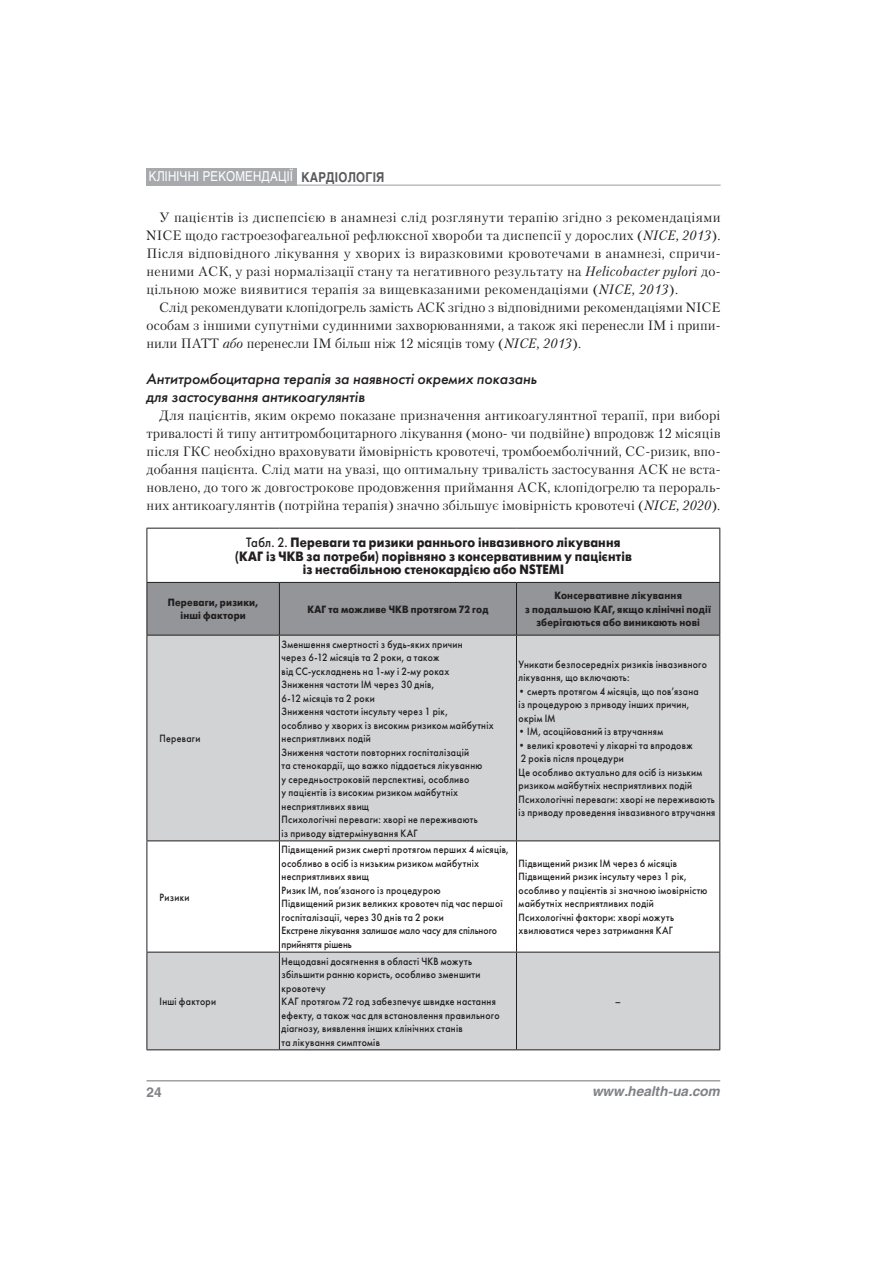
<style>
.page{position:relative;width:893px;height:1263px;background:#fff}
.page>*{position:absolute;margin:0;border:0;box-sizing:border-box;transform-origin:0 0}
.t1{font:italic 15px/18px "Futuris C";color:#231f20}
.t2{font:13.5px/18px "Petersburg C";letter-spacing:.01em;color:#231f20;text-align:justify}
.t3{font:700 13.5px/13.5px "Futuris C";letter-spacing:.015em;color:#231f20;text-align:center;scale:.9 1}
.t4{font:13.5px "Helios";letter-spacing:.02em;color:#fff;scale:.85 1}
.t5{font:italic 700 13.5px "Helios";color:#808285}
.t6{font:700 13.5px "Helios";color:#808285}
.t7{font:10.5px/13.5px "Futuris C";letter-spacing:.03em;color:#231f20;scale:.9 1}
.t8{font:700 10.5px/13.5px "Futuris C";letter-spacing:.02em;color:#231f20;text-align:center;scale:.9 1}
.s1{font-weight:700;color:#58595b}
.s2{font-style:italic}
.s3{font-weight:400}
</style>
<div class="page">
<div style="left:147px;top:168px;width:150px;height:18px;background:#a7a9ac"></div>
<hr style="left:273px;top:185px;width:448px;height:1px;background:#a7a9ac">
<hr style="left:147px;top:1080px;width:573px;height:1px;background:#808285">
<div style="left:147px;top:583px;width:572px;height:52px;background:#939598"></div>
<svg style="left:147px;top:636px;width:572px;height:413px;fill:#d1d3d4"></svg>
<hr style="left:719px;top:529px;width:1px;height:53px;background:#231f20">
<hr style="left:147px;top:528px;width:132px;height:1px;background:#231f20">
<hr style="left:147px;top:529px;width:1px;height:53px;background:#231f20">
<hr style="left:279px;top:528px;width:237px;height:1px;background:#231f20">
<hr style="left:516px;top:528px;width:204px;height:1px;background:#231f20">
<hr style="left:147px;top:841px;width:1px;height:111px;background:#231f20">
<hr style="left:279px;top:841px;width:1px;height:111px;background:#231f20">
<hr style="left:516px;top:841px;width:1px;height:111px;background:#231f20">
<hr style="left:719px;top:841px;width:1px;height:111px;background:#231f20">
<hr style="left:146px;top:582px;width:133px;height:1px;background:#231f20">
<hr style="left:146px;top:583px;width:1px;height:52px;background:#231f20">
<hr style="left:279px;top:582px;width:237px;height:1px;background:#231f20">
<hr style="left:279px;top:583px;width:1px;height:52px;background:#231f20">
<hr style="left:516px;top:582px;width:204px;height:1px;background:#231f20">
<hr style="left:516px;top:583px;width:1px;height:52px;background:#231f20">
<hr style="left:719px;top:583px;width:1px;height:52px;background:#231f20">
<hr style="left:146px;top:635px;width:133px;height:1px;background:#231f20">
<hr style="left:146px;top:636px;width:1px;height:205px;background:#231f20">
<hr style="left:146px;top:841px;width:133px;height:1px;background:#231f20">
<hr style="left:279px;top:635px;width:237px;height:1px;background:#231f20">
<hr style="left:279px;top:636px;width:1px;height:205px;background:#231f20">
<hr style="left:279px;top:841px;width:237px;height:1px;background:#231f20">
<hr style="left:516px;top:635px;width:204px;height:1px;background:#231f20">
<hr style="left:516px;top:636px;width:1px;height:205px;background:#231f20">
<hr style="left:719px;top:636px;width:1px;height:205px;background:#231f20">
<hr style="left:516px;top:841px;width:204px;height:1px;background:#231f20">
<hr style="left:146px;top:952px;width:133px;height:1px;background:#231f20">
<hr style="left:146px;top:953px;width:1px;height:96px;background:#231f20">
<hr style="left:146px;top:1049px;width:133px;height:1px;background:#231f20">
<hr style="left:279px;top:952px;width:237px;height:1px;background:#231f20">
<hr style="left:279px;top:953px;width:1px;height:96px;background:#231f20">
<hr style="left:279px;top:1049px;width:237px;height:1px;background:#231f20">
<hr style="left:516px;top:952px;width:204px;height:1px;background:#231f20">
<hr style="left:516px;top:953px;width:1px;height:96px;background:#231f20">
<hr style="left:719px;top:953px;width:1px;height:96px;background:#231f20">
<hr style="left:516px;top:1049px;width:204px;height:1px;background:#231f20">
<p class="t4" style="left:149px;top:172px;width:279px">КЛІНІЧНІ РЕКОМЕНДАЦІЇ <span class="s1">КАРДІОЛОГІЯ</span></p>
<p class="t2" style="left:147px;top:209px;width:576px;text-indent:13px">У пацієнтів із диспепсією в анамнезі слід розглянути терапію згідно з рекомендаціями NICE щодо гастроезофагеальної рефлюксної хвороби та диспепсії у дорослих (<span class="s2">NICE, 2013</span>).<br>Після відповідного лікування у хворих із виразковими кровотечами в анамнезі, спричи&shy;неними АСК, у разі нормалізації стану та негативного результату на <span class="s2">Helicobacter pylori</span> до&shy;цільною може виявитися терапія за вищевказаними рекомендаціями (<span class="s2">NICE, 2013</span>).</p>
<p class="t2" style="left:147px;top:299px;width:576px;text-indent:13px">Слід рекомендувати клопідогрель замість АСК згідно з відповідними рекомендаціями NICE особам з іншими супутніми судинними захворюваннями, а також які перенесли ІМ і припи&shy;нили ПАТТ <span class="s2">або</span> перенесли ІМ більш ніж 12 місяців тому (<span class="s2">NICE, 2013</span>).</p>
<h1 class="t1" style="left:147px;top:371px;width:392px">Антитромбоцитарна терапія за наявності окремих показань для застосування антикоагулянтів</h1>
<p class="t2" style="left:147px;top:407px;width:576px;text-indent:13px">Для пацієнтів, яким окремо показане призначення антикоагулянтної терапії, при виборі тривалості й типу антитромбоцитарного лікування (моно- чи подвійне) впродовж 12 місяців після ГКС необхідно враховувати ймовірність кровотечі, тромбоемболічний, СС-ризик, впо&shy;добання пацієнта. Слід мати на увазі, що оптимальну тривалість застосування АСК не вста&shy;новлено, до того ж довгострокове продовження прий мання АСК, клопідогрелю та перораль&shy;них антикоагулянтів (потрійна терапія) значно збільшує імовірність кровотечі (<span class="s2">NICE, 2020</span>).</p>
<p class="t3" style="left:235px;top:536px;width:442px"><span class="s3">Табл. 2.</span> Переваги та ризики раннього інвазивного лікування (КАГ із ЧКВ за потреби) порівняно з консервативним у пацієнтів із нестабільною стенокардією або NSTEMI</p>
<p class="t8" style="left:168px;top:596px;width:102px">Переваги, ризики, інші фактори</p>
<p class="t8" style="left:307px;top:602px;width:203px">КАГ та можливе ЧКВ протягом 72 год</p>
<p class="t8" style="left:525px;top:589px;width:208px">Консервативне лікування<br>з подальшою КАГ, якщо клінічні події зберігаються або виникають нові</p>
<p class="t7" style="left:160px;top:733px;width:47px">Переваги</p>
<p class="t7" style="left:160px;top:891px;width:35px">Ризики</p>
<p class="t7" style="left:160px;top:996px;width:64px">Інші фактори</p>
<p class="t7" style="left:281px;top:638px;width:237px">Зменшення смертності з будь-яких причин<br>через 6-12 місяців та 2 роки, а також<br>від СС-ускладнень на 1-му і 2-му роках Зниження частоти ІМ через 30 днів,<br>6-12 місяців та 2 роки<br>Зниження частоти інсульту через 1 рік,<br>особливо у хворих із високим ризиком майбутніх несприятливих подій<br>Зниження частоти повторних госпіталізацій<br>та стенокардії, що важко піддається лікуванню<br>у середньостроковій перспективі, особливо<br>у пацієнтів із високим ризиком майбутніх несприятливих явищ<br>Психологічні переваги: хворі не переживають<br>із приводу відтермінування КАГ</p>
<p class="t7" style="left:281px;top:844px;width:254px">Підвищений ризик смерті протягом перших 4 місяців, особливо в осіб із низьким ризиком майбутніх несприятливих явищ<br>Ризик ІМ, пов’язаного із процедурою<br>Підвищений ризик великих кровотеч під час першої госпіталізації, через 30 днів та 2 роки<br>Екстрене лікування залишає мало часу для спільного прийняття рішень</p>
<p class="t7" style="left:281px;top:955px;width:244px">Нещодавні досягнення в області ЧКВ можуть збільшити ранню користь, особливо зменшити кровотечу<br>КАГ протягом 72 год забезпечує швидке настання ефекту, а також час для встановлення правильного діагнозу, виявлення інших клінічних станів<br>та лікування симптомів</p>
<p class="t7" style="left:519px;top:659px;width:211px">Уникати безпосередніх ризиків інвазивного лікування, що включають:</p>
<p class="t7" style="left:519px;top:686px;width:202px">• смерть протягом 4 місяців, що пов’язана із процедурою з приводу інших причин, окрім ІМ</p>
<p class="t7" style="left:519px;top:726px;width:162px">• ІМ, асоційований із втручанням</p>
<p class="t7" style="left:519px;top:740px;width:220px">• великі кровотечі у лікарні та впродовж<br>2 років після процедури<br>Це особливо актуально для осіб із низьким ризиком майбутніх несприятливих подій Психологічні переваги: хворі не переживають із приводу проведення інвазивного втручання</p>
<p class="t7" style="left:519px;top:858px;width:211px">Підвищений ризик ІМ через 6 місяців Підвищений ризик інсульту через 1 рік, особливо у пацієнтів зі значною імовірністю майбутніх несприятливих подій Психологічні фактори: хворі можуть хвилюватися через затримання КАГ</p>
<p class="t7" style="left:615px;top:996px;width:8px">–</p>
<p class="t6" style="left:147px;top:1087px;width:17px">24</p>
<p class="t5" style="left:593px;top:1083px;width:129px">www.health-ua.com</p>
</div>
